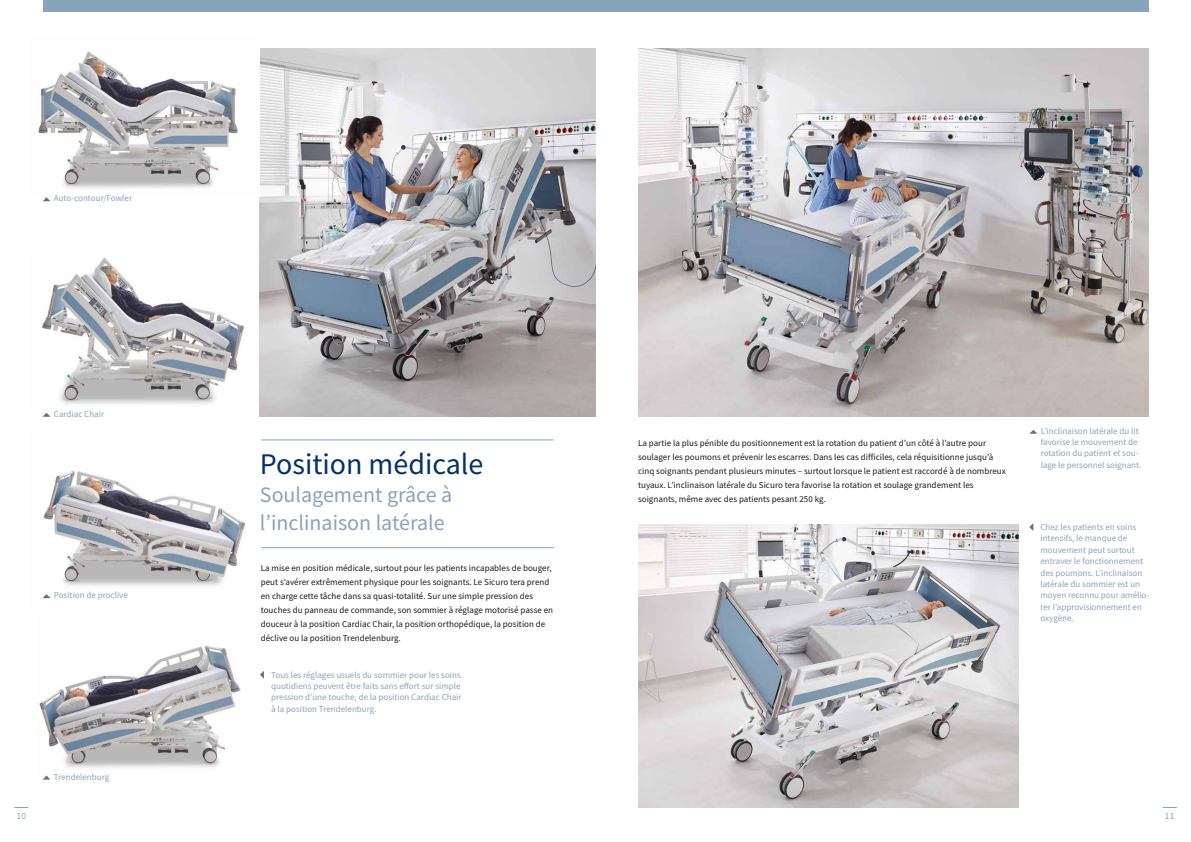
<style>
.page{position:relative;width:1191px;height:842px;background:#fff}
.page>*{position:absolute;margin:0;border:0;box-sizing:border-box;transform-origin:0 0}
.t1{font:30px "Source Sans Pro";color:#023069}
.t2{font:22px/28px "Source Sans Pro";color:#87a4b9}
.t3{font:9.5px "Source Sans Pro";color:#87a4b9}
.t4{font:9px/14px "Source Sans Pro";letter-spacing:.005em;color:#1a1a18}
.t5{font:9px/11.3px "Source Sans Pro";color:#87a4b9}
</style>
<div class="page">
<svg style="left:1162px;top:807px;width:14px;height:1px"></svg>
<svg style="left:14px;top:807px;width:14px;height:1px"></svg>
<img style="left:260px;top:48px;width:335px;height:369px">
<div style="left:43px;top:0;width:1105px;height:11px;background:#87a4b9"></div>
<img style="left:38px;top:51px;width:200px;height:138px">
<img style="left:42px;top:257px;width:202px;height:147px">
<img style="left:42px;top:471px;width:203px;height:128px">
<img style="left:39px;top:645px;width:202px;height:123px">
<img style="left:638px;top:48px;width:510px;height:369px">
<img style="left:638px;top:524px;width:380px;height:284px">
<svg style="left:260px;top:671px;width:4px;height:8px"></svg>
<svg style="left:43px;top:594px;width:8px;height:4px"></svg>
<svg style="left:43px;top:413px;width:8px;height:4px"></svg>
<svg style="left:43px;top:197px;width:7px;height:4px"></svg>
<svg style="left:43px;top:776px;width:8px;height:4px"></svg>
<svg style="left:1029px;top:430px;width:8px;height:4px"></svg>
<svg style="left:1029px;top:523px;width:4px;height:8px"></svg>
<hr style="left:261px;top:439px;width:293px;height:1px;background:#87a4b9">
<hr style="left:261px;top:547px;width:293px;height:1px;background:#87a4b9">
<p class="t5" style="left:54px;top:193px;width:80px">Auto-contour/Fowler</p>
<p class="t5" style="left:54px;top:408px;width:52px">Cardiac Chair</p>
<p class="t5" style="left:54px;top:589px;width:76px">Position de proclive</p>
<p class="t5" style="left:54px;top:771px;width:57px">Trendelenburg</p>
<h1 class="t1" style="left:260px;top:445px;width:225px">Position médicale</h1>
<h2 class="t2" style="left:260px;top:480px;width:194px">Soulagement grâce à l’inclinaison latérale</h2>
<p class="t4" style="left:261px;top:561px;width:294px">La mise en position médicale, surtout pour les patients incapables de bouger, peut s’avérer extrêmement physique pour les soignants. Le Sicuro tera prend en charge cette tâche dans sa quasi-totalité. Sur une simple pression des touches du panneau de commande, son sommier à réglage motorisé passe en douceur à la position Cardiac Chair, la position orthopédique, la position de déclive ou la position Trendelenburg.</p>
<p class="t5" style="left:271px;top:669px;width:192px;text-align:justify">Tous les réglages usuels du sommier pour les soins quotidiens peuvent être faits sans effort sur simple pression d’une touche, de la position Cardiac Chair à la position Trendelenburg.</p>
<p class="t4" style="left:638px;top:436px;width:369px">La partie la plus pénible du positionnement est la rotation du patient d’un côté à l’autre pour soulager les poumons et prévenir les escarres. Dans les cas difficiles, cela réquisitionne jusqu’à cinq soignants pendant plusieurs minutes – surtout lorsque le patient est raccordé à de nombreux tuyaux. L’inclinaison latérale du Sicuro tera favorise la rotation et soulage grandement les soignants, même avec des patients pesant 250 kg.</p>
<p class="t5" style="left:1040px;top:425px;width:102px">L’inclinaison latérale du lit favorise le mouvement de rotation du patient et sou&shy;lage le personnel soignant.</p>
<p class="t5" style="left:1040px;top:521px;width:110px">Chez les patients en soins intensifs, le manque de mouvement peut surtout entraver le fonctionnement des poumons. L’inclinaison latérale du sommier est un moyen reconnu pour amélio&shy;rer l’approvisionnement en oxygène.</p>
<p class="t3" style="left:16px;top:810px;width:11px">10</p>
<p class="t3" style="left:1164px;top:810px;width:11px">11</p>
</div>
